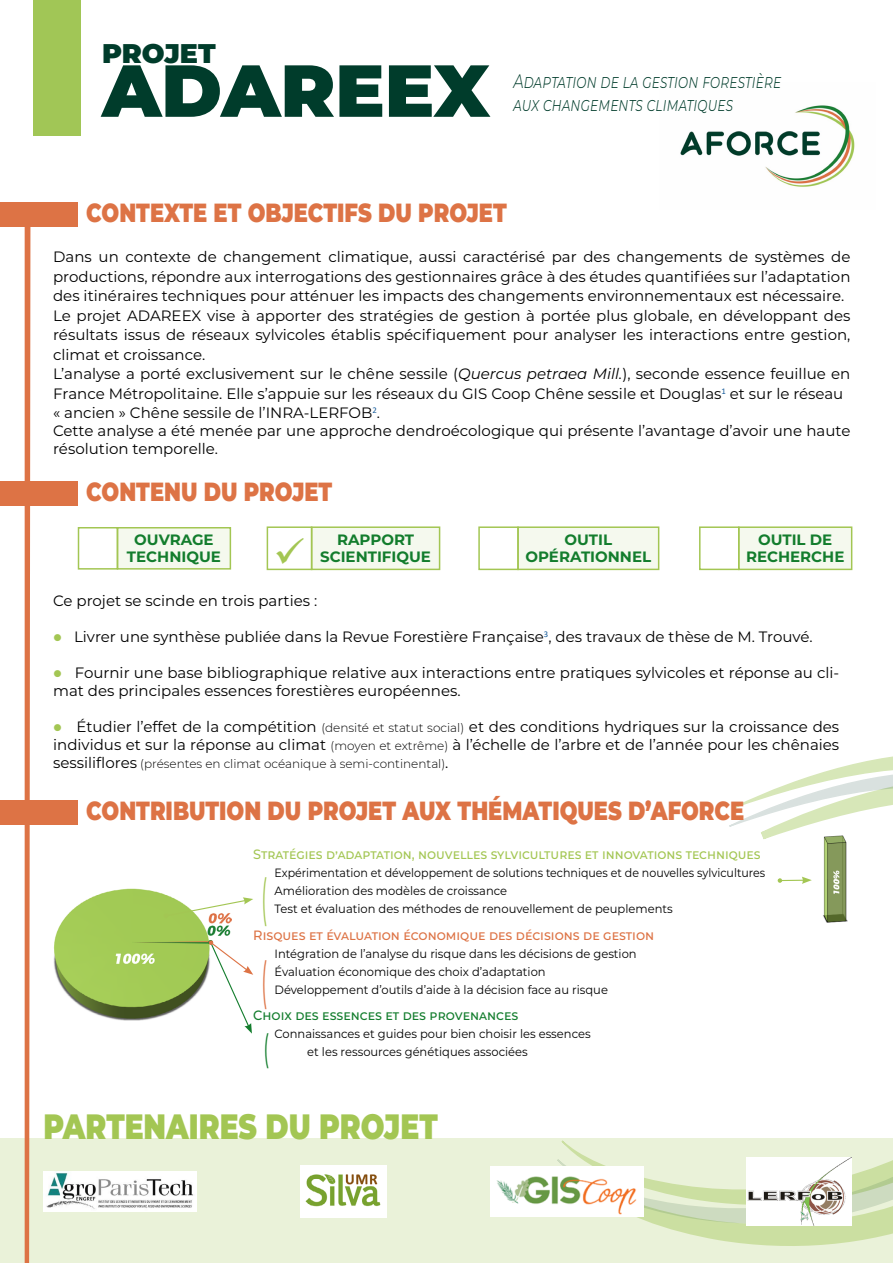
<style>
.page{position:relative;width:893px;height:1263px;background:#fff}
.page>*{position:absolute;margin:0;border:0;box-sizing:border-box;transform-origin:0 0}
.t1{font:900 73.5px "Montserrat";color:#003c2b}
.t2{font:52.35px "Montserrat";color:#a3c653;scale:.34 1}
.t3{font:52.35px "Montserrat";color:#dd7345;scale:.34 1}
.t4{font:37.5px "Montserrat";color:#137d2d;scale:.47 1}
.t5{font:900 35.1px "Montserrat";color:#a3c653;scale:.8 1}
.t6{font:900 27px "Montserrat";color:#003c2b}
.t7{font:900 26.25px "Montserrat";color:#dd7345;scale:.8 1}
.t8{font:italic 300 19.5px/22.5px "Montserrat";color:#003c2b;scale:.75 1}
.t9{font:15px/19.5px "Montserrat";color:#000}
.t10{font:700 15px/16.2px "Montserrat";color:#137d2d;text-align:center}
.t11{font:500 13.5px "Montserrat";color:#a3c653;scale:.95 1}
.t12{font:500 13.5px "Montserrat";color:#dd7345;scale:.96 1}
.t13{font:500 13.5px "Montserrat";color:#137d2d;scale:.96 1}
.t14{font:12px/18px "Montserrat";color:#000;scale:.96 1}
.t15{font:12px/18px "Montserrat";color:#000;scale:.92 1}
.t16{font:300 12px "Montserrat";color:#000}
.s1{font-style:italic}
.s2{color:#a3c653}
.s3{font-weight:300;font-size:12px}
.s4{font-weight:400;font-size:15px}
</style>
<div class="page">
<svg style="left:729px;top:756px;width:164px;height:166px"></svg>
<img style="left:680px;top:105px;width:175px;height:82px">
<svg style="left:0;top:1138px;width:893px;height:125px;background:#e6efd3"></svg>
<div style="left:0;top:202px;width:78px;height:24px;background:#dd7345"></div>
<div style="left:0;top:481px;width:78px;height:24px;background:#dd7345"></div>
<div style="left:312px;top:527px;width:128px;height:42px;background:#f5f9ee"></div>
<div style="left:311px;top:526px;width:129px;height:44px;border:2px solid #a3c653"></div>
<div style="left:267px;top:526px;width:45px;height:44px;border:2px solid #a3c653"></div>
<div style="left:699px;top:526px;width:40px;height:44px;border:2px solid #a3c653"></div>
<div style="left:739px;top:527px;width:113px;height:42px;background:#f5f9ee"></div>
<div style="left:738px;top:526px;width:114px;height:44px;border:2px solid #a3c653"></div>
<div style="left:118px;top:528px;width:112px;height:41px;background:#f5f9ee"></div>
<div style="left:117px;top:527px;width:114px;height:43px;border:2px solid #a3c653"></div>
<div style="left:78px;top:527px;width:40px;height:43px;border:2px solid #a3c653"></div>
<div style="left:518px;top:527px;width:141px;height:42px;background:#f5f9ee"></div>
<div style="left:517px;top:526px;width:142px;height:44px;border:2px solid #a3c653"></div>
<div style="left:478px;top:526px;width:41px;height:44px;border:2px solid #a3c653"></div>
<div style="left:0;top:801px;width:78px;height:24px;background:#dd7345"></div>
<img style="left:53px;top:888px;width:178px;height:132px">
<svg style="left:164px;top:897px;width:89px;height:21px"></svg>
<svg style="left:208px;top:940px;width:45px;height:93px"></svg>
<svg style="left:777px;top:877px;width:35px;height:7px"></svg>
<img style="left:823px;top:834px;width:24px;height:89px">
<div style="left:33px;top:0;width:48px;height:136px;background:#a1c656"></div>
<svg style="left:25px;top:226px;width:5px;height:1037px;background:#de7a4e"></svg>
<img style="left:300px;top:1166px;width:86px;height:51px">
<img style="left:44px;top:1171px;width:152px;height:41px">
<img style="left:747px;top:1157px;width:104px;height:69px">
<img style="left:490px;top:1166px;width:153px;height:51px">
<h3 class="t6" style="left:102px;top:33px;width:115px">PROJET</h3>
<h1 class="t1" style="left:102px;top:36px;width:389px">ADAREEX</h1>
<h3 class="t8" style="left:513px;top:69px;width:359px">Adaptation de la gestion forestière aux changements climatiques</h3>
<h3 class="t7" style="left:86px;top:193px;width:527px">CONTEXTE ET OBJECTIFS DU PROJET</h3>
<p class="t9" style="left:53px;top:247px;width:799px">Dans un contexte de changement climatique, aussi caractérisé par des changements de systèmes de productions, répondre aux interrogations des gestionnaires grâce à des études quantifiées sur l’adaptation des itinéraires techniques pour atténuer les impacts des changements environnementaux est nécessaire.<br>Le projet ADAREEX vise à apporter des stratégies de gestion à portée plus globale, en développant des résultats issus de réseaux sylvicoles établis spécifiquement pour analyser les interactions entre gestion, climat et croissance.<br>L’analyse a porté exclusivement sur le chêne sessile (<span class="s1">Quercus petraea Mill.</span>), seconde essence feuillue en France Métropolitaine. Elle s’appuie sur les réseaux du GIS Coop Chêne sessile et Douglas<sup>1</sup> et sur le réseau « ancien » Chêne sessile de l’INRA-LERFOB<sup>2</sup>.</p>
<p class="t9" style="left:53px;top:421px;width:799px;line-height:18px">Cette analyse a été menée par une approche dendroécologique qui présente l’avantage d’avoir une haute résolution temporelle.</p>
<h3 class="t7" style="left:86px;top:472px;width:309px">CONTENU DU PROJET</h3>
<p class="t10" style="left:337px;top:531px;width:79px">RAPPORT</p>
<p class="t10" style="left:127px;top:531px;width:96px">OUVRAGE<br>TECHNIQUE</p>
<p class="t10" style="left:525px;top:531px;width:127px">OUTIL<br>OPÉRATIONNEL</p>
<p class="t10" style="left:274px;top:547px;width:159px"><span class="s2">✓</span> SCIENTIFIQUE</p>
<p class="t10" style="left:746px;top:531px;width:100px">OUTIL DE<br>RECHERCHE</p>
<p class="t9" style="left:53px;top:590px;width:266px">Ce projet se scinde en trois parties :</p>
<p class="t9" style="left:53px;top:626px;width:761px"><span class="s2">●</span> Livrer une synthèse publiée dans la Revue Forestière Française<sup>3</sup>, des travaux de thèse de M. Trouvé.</p>
<p class="t9" style="left:53px;top:663px;width:788px;line-height:18px"><span class="s2">●</span> Fournir une base bibliographique relative aux interactions entre pratiques sylvicoles et réponse au cli&shy;mat des principales essences forestières européennes.</p>
<p class="t9" style="left:53px;top:717px;width:788px;line-height:18px"><span class="s2">●</span> Étudier l’effet de la compétition <span class="s3">(densité et statut social)</span> et des conditions hydriques sur la croissance des individus et sur la réponse au climat <span class="s3">(moyen et extrême)</span> à l’échelle de l’arbre et de l’année pour les chênaies</p>
<p class="t16" style="left:53px;top:755px;width:397px"><span class="s4">sessiliflores</span> (présentes en climat océanique à semi-continental)<span class="s4">.</span></p>
<h3 class="t7" style="left:86px;top:791px;width:824px">CONTRIBUTION DU PROJET AUX THÉMATIQUES D’AFORCE</h3>
<p class="t11" style="left:253px;top:845px;width:536px">Stratégies d’adaptation, nouvelles sylvicultures et innovations techniques</p>
<p class="t15" style="left:275px;top:863px;width:535px">Expérimentation et développement de solutions techniques et de nouvelles sylvicultures<br>Amélioration des modèles de croissance<br>Test et évaluation des méthodes de renouvellement de peuplements</p>
<p class="t12" style="left:253px;top:925px;width:419px">Risques et évaluation économique des décisions de gestion</p>
<p class="t14" style="left:275px;top:944px;width:379px">Intégration de l’analyse du risque dans les décisions de gestion<br>Évaluation économique des choix d’adaptation<br>Développement d’outils d’aide à la décision face au risque</p>
<p class="t13" style="left:253px;top:1006px;width:278px">Choix des essences et des provenances</p>
<p class="t14" style="left:307px;top:1024px;width:297px;text-indent:-33px">Connaissances et guides pour bien choisir les essences et les ressources génétiques associées</p>
<h2 class="t2" style="left:261px;top:862px;width:19px">(</h2>
<h2 class="t3" style="left:261px;top:944px;width:19px">(</h2>
<h3 class="t4" style="left:263px;top:1022px;width:14px">(</h3>
<h3 class="t5" style="left:43px;top:1100px;width:494px">PARTENAIRES DU PROJET</h3>
</div>
